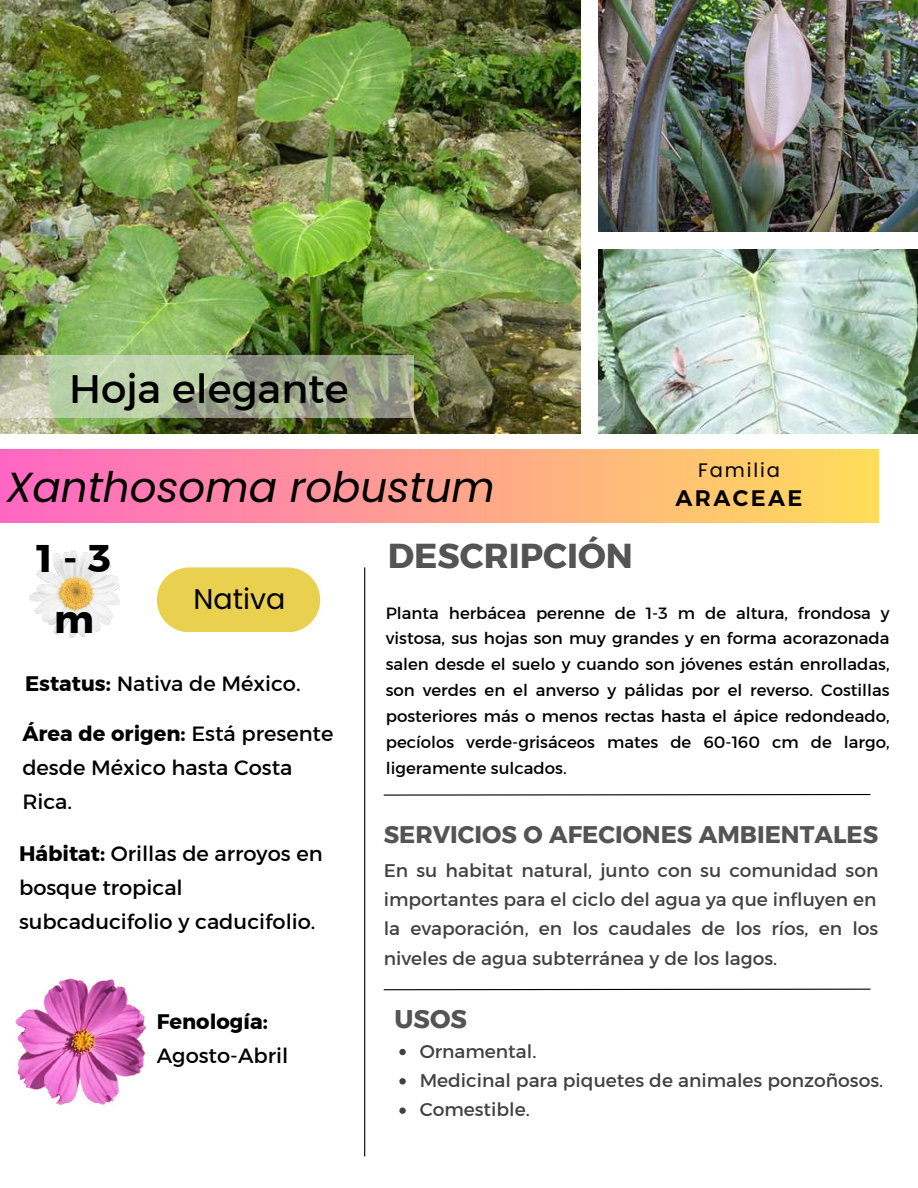
<style>
.page{position:relative;width:918px;height:1188px;background:#fff}
.page>*{position:absolute;margin:0;border:0;box-sizing:border-box;transform-origin:0 0}
.t1{font:italic 42px "Poppins";color:#000}
.t2{font:40.5px "Kief Montaser Regular";color:#000}
.t3{font:38.4px/61.8px "Kief Montaser Bold";color:#000;text-align:center}
.t4{font:34.5px "Kief Montaser Bold";color:#545454}
.t5{font:28.5px "Poppins";color:#000}
.t6{font:25.5px "Kief Montaser Bold";color:#545454}
.t7{font:24px "Kief Montaser Bold";color:#545454}
.t8{font:700 22.35px "Kief Montaser Semi";letter-spacing:.105em;color:#000}
.t9{font:21px/33.8px "Kief Montaser Regular";color:#000}
.t10{font:21px "Kief Montaser Bold";color:#000}
.t11{font:19.5px "Poppins";letter-spacing:.095em;color:#000}
.t12{font:18.75px/29.2px "Kief Montaser Regular";color:#424141;text-align:justify}
.t13{font:16.65px/25.8px "Kief Montaser Regular";color:#000;text-align:justify}
.s1{font-family:"Kief Montaser Bold"}
.s2{font-family:"Kief Montaser Regular"}
</style>
<div class="page">
<img style="left:599px;top:0;width:319px;height:232px">
<img style="left:0;top:0;width:580px;height:433px">
<img style="left:599px;top:250px;width:319px;height:183px">
<svg style="left:383px;top:794px;width:488px;height:2px"></svg>
<svg style="left:383px;top:988px;width:488px;height:3px"></svg>
<hr style="left:364px;top:567px;width:1px;height:589px;background:#000">
<svg style="left:0;top:356px;width:413px;height:62px;background:#adb99b"></svg>
<div style="left:0;top:449px;width:878px;height:73px;background:linear-gradient(to right,#ff66c4,#ffdd5a)"></div>
<img style="left:16px;top:978px;width:129px;height:126px">
<img style="left:29px;top:550px;width:90px;height:88px">
<svg style="left:399px;top:1049px;width:7px;height:6px"></svg>
<svg style="left:399px;top:1078px;width:7px;height:7px"></svg>
<svg style="left:399px;top:1107px;width:7px;height:7px"></svg>
<svg style="left:157px;top:567px;width:163px;height:65px;background:#ead45e"></svg>
<h2 class="t2" style="left:69px;top:364px;width:281px">Hoja elegante</h2>
<h1 class="t1" style="left:6px;top:458px;width:490px">Xanthosoma robustum</h1>
<p class="t11" style="left:698px;top:456px;width:83px">Familia</p>
<h3 class="t8" style="left:676px;top:484px;width:128px">ARACEAE</h3>
<h3 class="t3" style="left:37px;top:527px;width:75px">1-3 m</h3>
<h3 class="t5" style="left:194px;top:580px;width:93px">Nativa</h3>
<p class="t9" style="left:25px;top:667px;width:277px"><span class="s1">Estatus:</span> Nativa de México.</p>
<p class="t10" style="left:22px;top:721px;width:313px">Área de origen: <span class="s2">Está presente</span></p>
<p class="t9" style="left:22px;top:751px;width:272px">desde México hasta Costa<br>Rica.</p>
<p class="t9" style="left:19px;top:837px;width:305px"><span class="s1">Hábitat:</span> Orillas de arroyos en bosque tropical subcaducifolio y caducifolio.</p>
<p class="t10" style="left:157px;top:1009px;width:113px">Fenología:</p>
<p class="t9" style="left:157px;top:1038px;width:133px">Agosto-Abril</p>
<h3 class="t4" style="left:388px;top:535px;width:246px">DESCRIPCIÓN</h3>
<p class="t13" style="left:386px;top:600px;width:505px">Planta herbácea perenne de 1-3 m de altura, frondosa y vistosa, sus hojas son muy grandes y en forma acorazonada salen desde el suelo y cuando son jóvenes están enrolladas, son verdes en el anverso y pálidas por el reverso. Costillas posteriores más o menos rectas hasta el ápice redondeado, pecíolos verde-grisáceos mates de 60-160 cm de largo, ligeramente sulcados.</p>
<h3 class="t7" style="left:384px;top:820px;width:496px">SERVICIOS O AFECIONES AMBIENTALES</h3>
<p class="t12" style="left:384px;top:855px;width:496px">En su habitat natural, junto con su comunidad son importantes para el ciclo del agua ya que influyen en la evaporación, en los caudales de los ríos, en los niveles de agua subterránea y de los lagos.</p>
<h3 class="t6" style="left:395px;top:1003px;width:74px">USOS</h3>
<p class="t12" style="left:420px;top:1036px;width:465px;text-align:left">Ornamental.<br>Medicinal para piquetes de animales ponzoñosos.<br>Comestible.</p>
</div>
